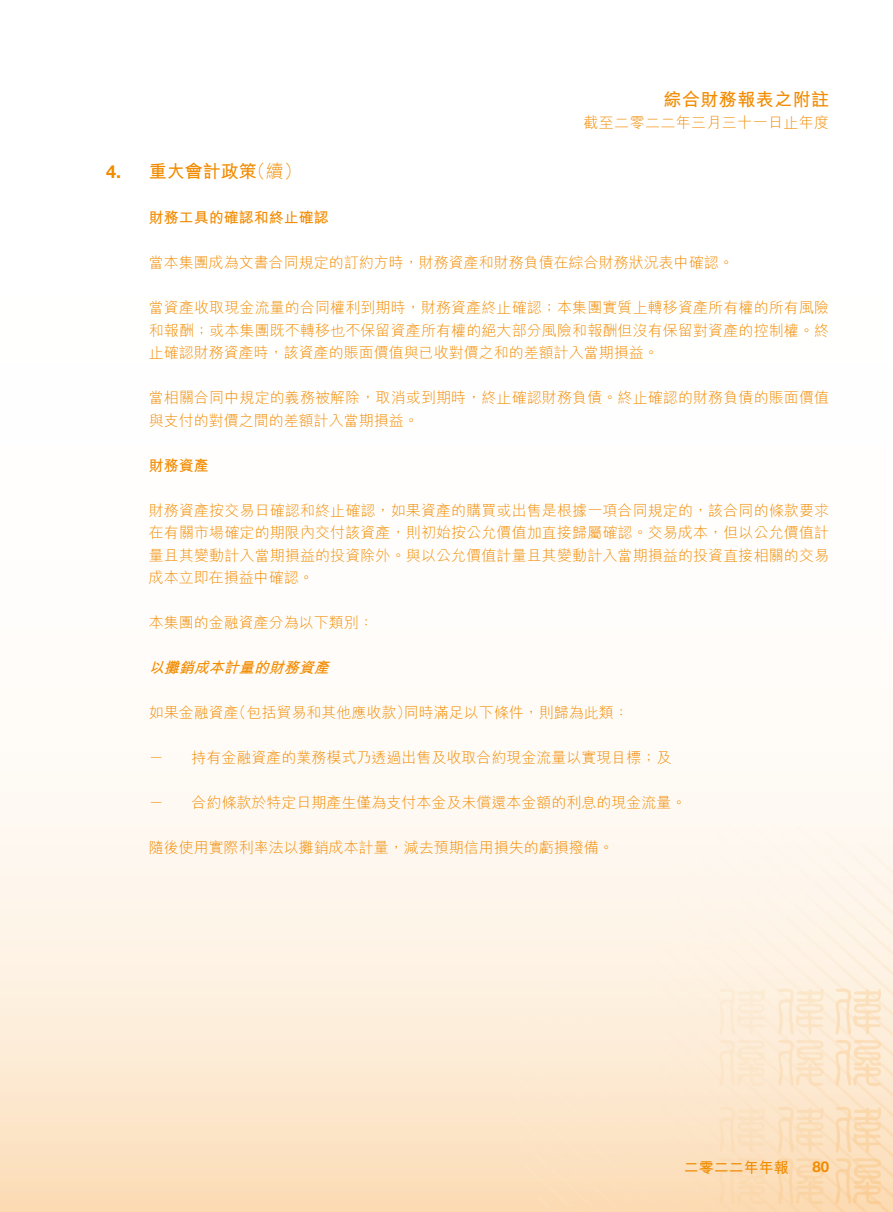
<style>
.page{position:relative;width:893px;height:1212px;background:#fff}
.page>*{position:absolute;margin:0;border:0;box-sizing:border-box;transform-origin:0 0}
.t1{font:700 18px "M Hei HK";letter-spacing:.025em;color:#f18b00}
.t2{font:300 18px "M Hei HK";color:#f18b00}
.t3{font:700 18px "Helvetica Neue LT Std";color:#f18b00}
.t4{font:300 15px/22.5px "M Hei HK";color:#f18b00;text-align:justify}
.t5{font:700 15px "M Hei HK";color:#f18b00}
.t6{font:300 15px "M Hei HK";letter-spacing:.025em;color:#f18b00}
.t7{font:italic 700 15px "M Hei HK";color:#f18b00}
.t8{font:700 15px "Helvetica Neue LT Std";color:#f18b00}
</style>
<div class="page">
<svg style="left:0;top:772px;width:893px;height:440px"></svg>
<svg style="left:508px;top:823px;width:385px;height:389px"></svg>
<svg style="left:485px;top:1022px;width:361px;height:190px;background:#fce8d1"></svg>
<svg style="left:485px;top:1033px;width:351px;height:179px;background:#fce3c6"></svg>
<p class="t3" style="left:106px;top:160px;width:17px">4.</p>
<p class="t1" style="left:664px;top:87px;width:167px">綜合財務報表之附註</p>
<p class="t1" style="left:149px;top:158px;width:109px">重大會計政策</p>
<p class="t2" style="left:248px;top:162px;width:55px">（續(</p>
<p class="t6" style="left:584px;top:115px;width:247px">截至二零二二年三月三十一日止年度</p>
<p class="t5" style="left:149px;top:207px;width:181px">財務工具的確認和終止確認</p>
<p class="t4" style="left:149px;top:251px;width:586px">當本集團成為文書合同規定的訂約方時，財務資產和財務負債在綜合財務狀況表中確認。</p>
<p class="t4" style="left:149px;top:296px;width:682px">當資產收取現金流量的合同權利到期時，財務資產終止確認；本集團實質上轉移資產所有權的所有風險和報酬；或本集團既不轉移也不保留資產所有權的絕大部分風險和報酬但沒有保留對資產的控制權。終止確認財務資產時，該資產的賬面價值與已收對價之和的差額計入當期損益。</p>
<p class="t4" style="left:149px;top:386px;width:682px">當相關合同中規定的義務被解除，取消或到期時，終止確認財務負債。終止確認的財務負債的賬面價值與支付的對價之間的差額計入當期損益。</p>
<p class="t5" style="left:149px;top:454px;width:61px">財務資產</p>
<p class="t4" style="left:149px;top:499px;width:682px">財務資產按交易日確認和終止確認，如果資產的購買或出售是根據一項合同規定的，該合同的條款要求在有關市場確定的期限內交付該資產，則初始按公允價值加直接歸屬確認。交易成本，但以公允價值計量且其變動計入當期損益的投資除外。與以公允價值計量且其變動計入當期損益的投資直接相關的交易成本立即在損益中確認。</p>
<p class="t4" style="left:149px;top:611px;width:226px">本集團的金融資產分為以下類別：</p>
<p class="t7" style="left:149px;top:657px;width:187px">以攤銷成本計量的財務資產</p>
<p class="t4" style="left:404px;top:701px;width:226px">同時滿足以下條件，則歸為此類：</p>
<p class="t4" style="left:231px;top:701px;width:181px">（包括貿易和其他應收款）</p>
<p class="t4" style="left:149px;top:701px;width:91px">如果金融資產</p>
<p class="t4" style="left:191px;top:746px;width:481px">持有金融資產的業務模式乃透過出售及收取合約現金流量以實現目標；及</p>
<p class="t4" style="left:149px;top:746px;width:16px">－</p>
<p class="t4" style="left:191px;top:791px;width:496px">合約條款於特定日期產生僅為支付本金及未償還本金額的利息的現金流量。</p>
<p class="t4" style="left:149px;top:791px;width:16px">－</p>
<p class="t4" style="left:149px;top:836px;width:466px">隨後使用實際利率法以攤銷成本計量，減去預期信用損失的虧損撥備。</p>
<p class="t5" style="left:684px;top:1156px;width:106px">二零二二年年報</p>
<p class="t8" style="left:812px;top:1157px;width:18px">80</p>
</div>
